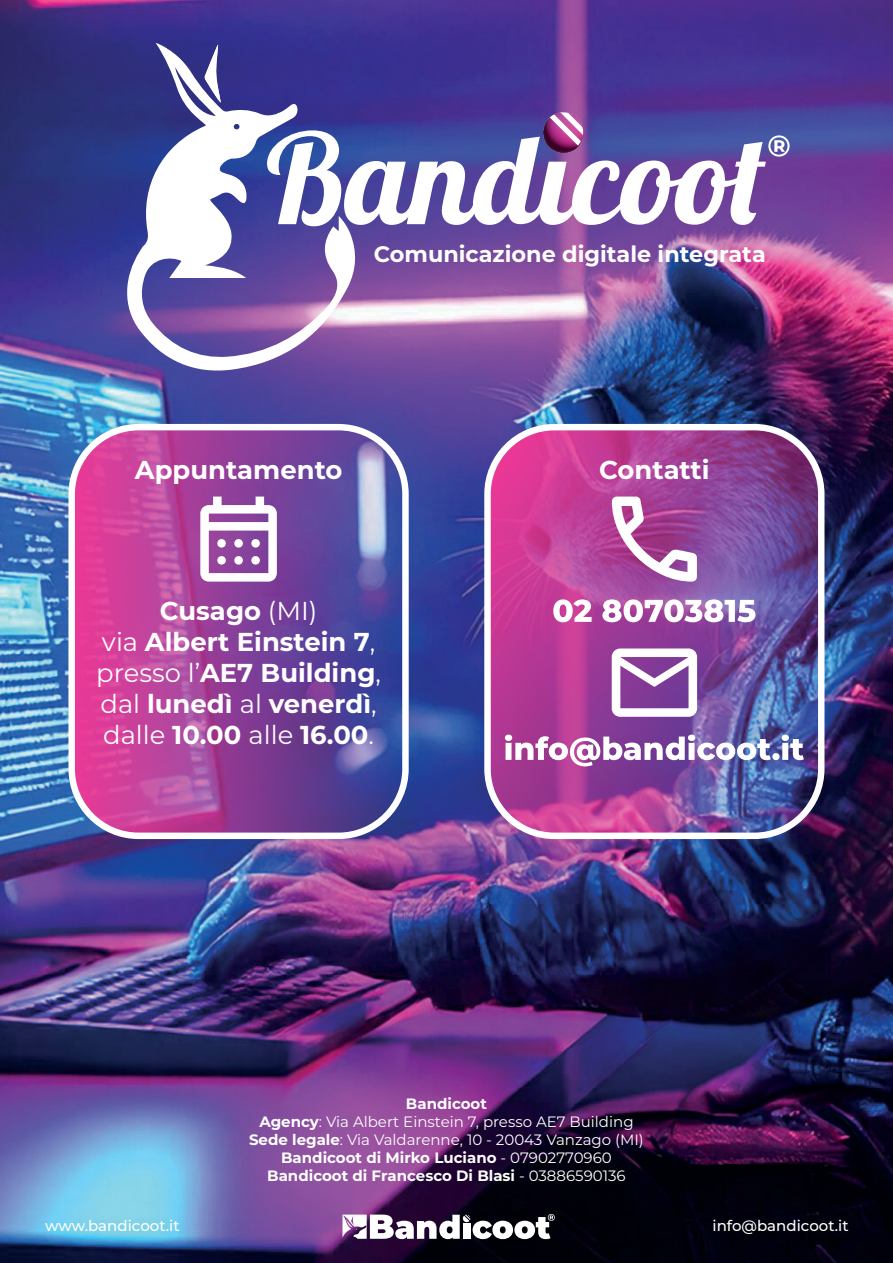
<style>
.page{position:relative;width:893px;height:1263px;background:#fff}
.page>*{position:absolute;margin:0;border:0;box-sizing:border-box;transform-origin:0 0}
.t1{font:700 25.8px/31px "Montserrat";color:#fff;text-align:center}
.t2{font:700 22.35px "Montserrat";color:#fff}
.t3{font:15px/18px "Montserrat";color:#fff;text-align:center}
.t4{font:500 15px "Montserrat";color:#fff}
.s1{font-weight:400}
.s2{font-weight:700}
</style>
<div class="page">
<img style="left:0;top:0;width:893px;height:1263px">
<svg style="left:68px;top:424px;width:341px;height:415px"></svg>
<svg style="left:200px;top:496px;width:77px;height:86px"></svg>
<img style="left:484px;top:424px;width:340px;height:415px">
<svg style="left:505px;top:735px;width:266px;height:31px"></svg>
<div style="left:772px;top:753px;width:7px;height:7px;background:#fff;border-radius:50%"></div>
<svg style="left:782px;top:735px;width:22px;height:25px"></svg>
<svg style="left:612px;top:648px;width:85px;height:69px"></svg>
<svg style="left:612px;top:496px;width:85px;height:86px"></svg>
<svg style="left:553px;top:599px;width:39px;height:23px"></svg>
<svg style="left:602px;top:599px;width:153px;height:23px"></svg>
<svg style="left:123px;top:43px;width:234px;height:331px"></svg>
<svg style="left:267px;top:112px;width:522px;height:114px"></svg>
<svg style="left:342px;top:1214px;width:213px;height:25px"></svg>
<h2 class="t2" style="left:374px;top:238px;width:393px">Comunicazione digitale integrata</h2>
<h1 class="t1" style="left:135px;top:453px;width:209px">Appuntamento</h1>
<h1 class="t1" style="left:599px;top:453px;width:112px">Contatti</h1>
<h1 class="t1" style="left:96px;top:593px;width:286px">Cusago <span class="s1">(MI)<br>via</span> Albert Einstein 7<span class="s1">, presso l’</span>AE7 Building<span class="s1">, dal</span> lunedì <span class="s1">al</span> venerdì<span class="s1">, dalle</span> 10.00 <span class="s1">alle</span> 16.00<span class="s1">.</span></h1>
<p class="t4" style="left:45px;top:1215px;width:136px">www.bandicoot.it</p>
<p class="t3" style="left:249px;top:1094px;width:396px"><span class="s2">Bandicoot<br>Agency</span>: Via Albert Einstein 7, presso AE7 Building <span class="s2">Sede legale</span>: Via Valdarenne, 10 - 20043 Vanzago (MI)<br><span class="s2">Bandicoot di Mirko Luciano</span> - 07902770960<br><span class="s2">Bandicoot di Francesco Di Blasi</span> - 03886590136</p>
<p class="t4" style="left:712px;top:1215px;width:138px">info@bandicoot.it</p>
</div>
